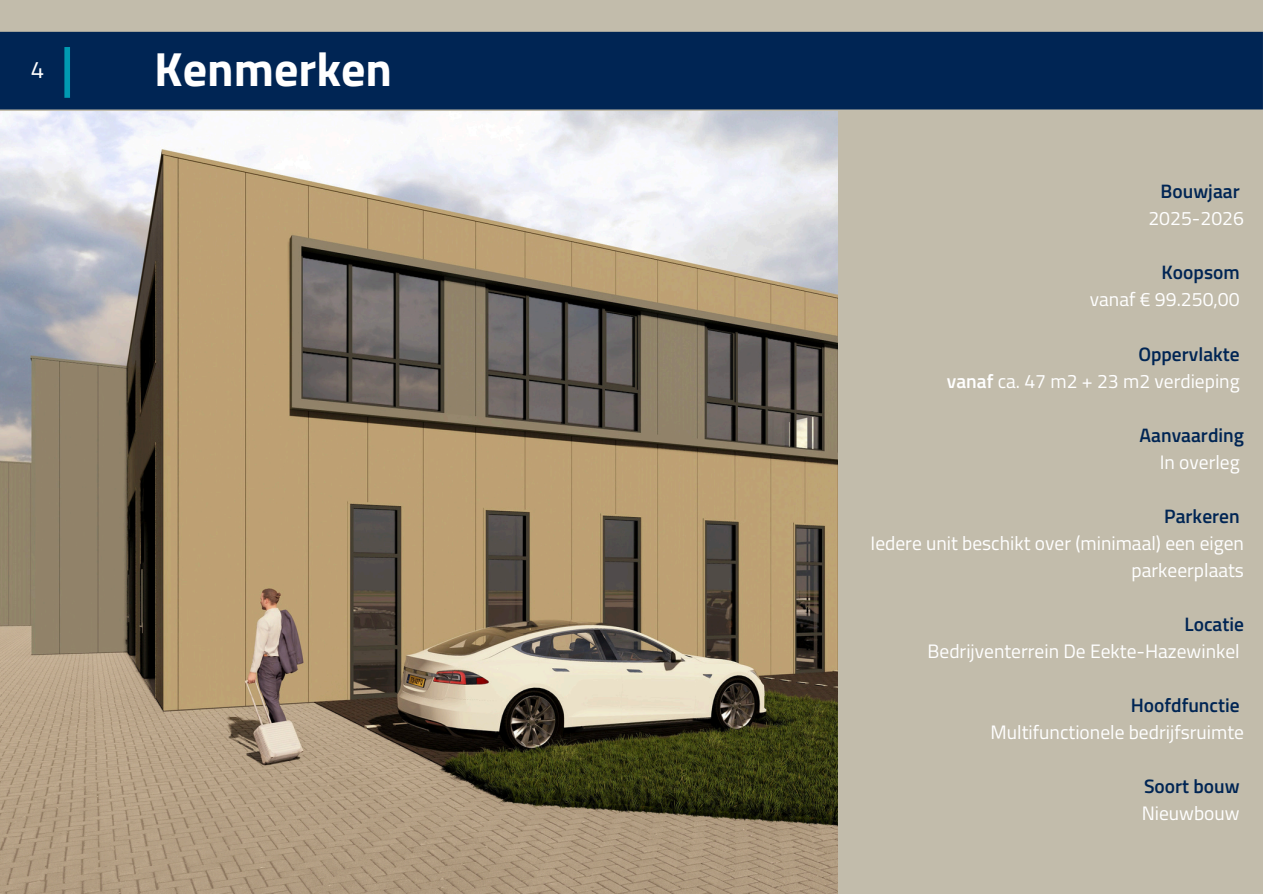
<style>
.page{position:relative;width:1263px;height:894px;background:#fff}
.page>*{position:absolute;margin:0;border:0;box-sizing:border-box;transform-origin:0 0}
.t1{font:700 48px "Titillium Web";color:#fff}
.t2{font:24px "Titillium Web";color:#fff}
.t3{font:19.5px/27px "Titillium Web";color:#fff;text-align:right}
.t4{font:600 19.5px "Titillium Web";color:#002554}
.s1{font-weight:600}
</style>
<div class="page">
<div style="left:0;top:0;width:1263px;height:893px;background:#c2bcab"></div>
<div style="left:0;top:32px;width:1263px;height:77px;background:#002554"></div>
<div style="left:64px;top:47px;width:6px;height:51px;background:#009ab2"></div>
<img style="left:1px;top:111px;width:836px;height:781px">
<p class="t2" style="left:31px;top:51px;width:15px">4</p>
<p class="t1" style="left:154px;top:31px;width:239px">Kenmerken</p>
<p class="t4" style="left:1160px;top:176px;width:81px">Bouwjaar</p>
<h1 class="t3" style="left:1148px;top:204px;width:97px">2025-2026</h1>
<p class="t4" style="left:1162px;top:257px;width:80px">Koopsom</p>
<p class="t3" style="left:1090px;top:285px;width:151px">vanaf € 99.250,00</p>
<p class="t4" style="left:1138px;top:338px;width:103px">Oppervlakte</p>
<p class="t3" style="left:947px;top:366px;width:294px"><span class="s1">vanaf</span> ca. 47 m2 + 23 m2 verdieping</p>
<p class="t4" style="left:1140px;top:419px;width:106px">Aanvaarding</p>
<p class="t3" style="left:1160px;top:447px;width:81px">In overleg</p>
<p class="t4" style="left:1164px;top:500px;width:77px">Parkeren</p>
<p class="t3" style="left:871px;top:528px;width:375px">Iedere unit beschikt over (minimaal) een eigen parkeerplaats</p>
<p class="t4" style="left:1184px;top:608px;width:61px">Locatie</p>
<p class="t3" style="left:927px;top:636px;width:314px">Bedrijventerrein De Eekte-Hazewinkel</p>
<p class="t4" style="left:1131px;top:689px;width:110px">Hoofdfunctie</p>
<p class="t3" style="left:991px;top:717px;width:255px">Multifunctionele bedrijfsruimte</p>
<p class="t4" style="left:1144px;top:770px;width:97px">Soort bouw</p>
<p class="t3" style="left:1142px;top:798px;width:99px">Nieuwbouw</p>
</div>
